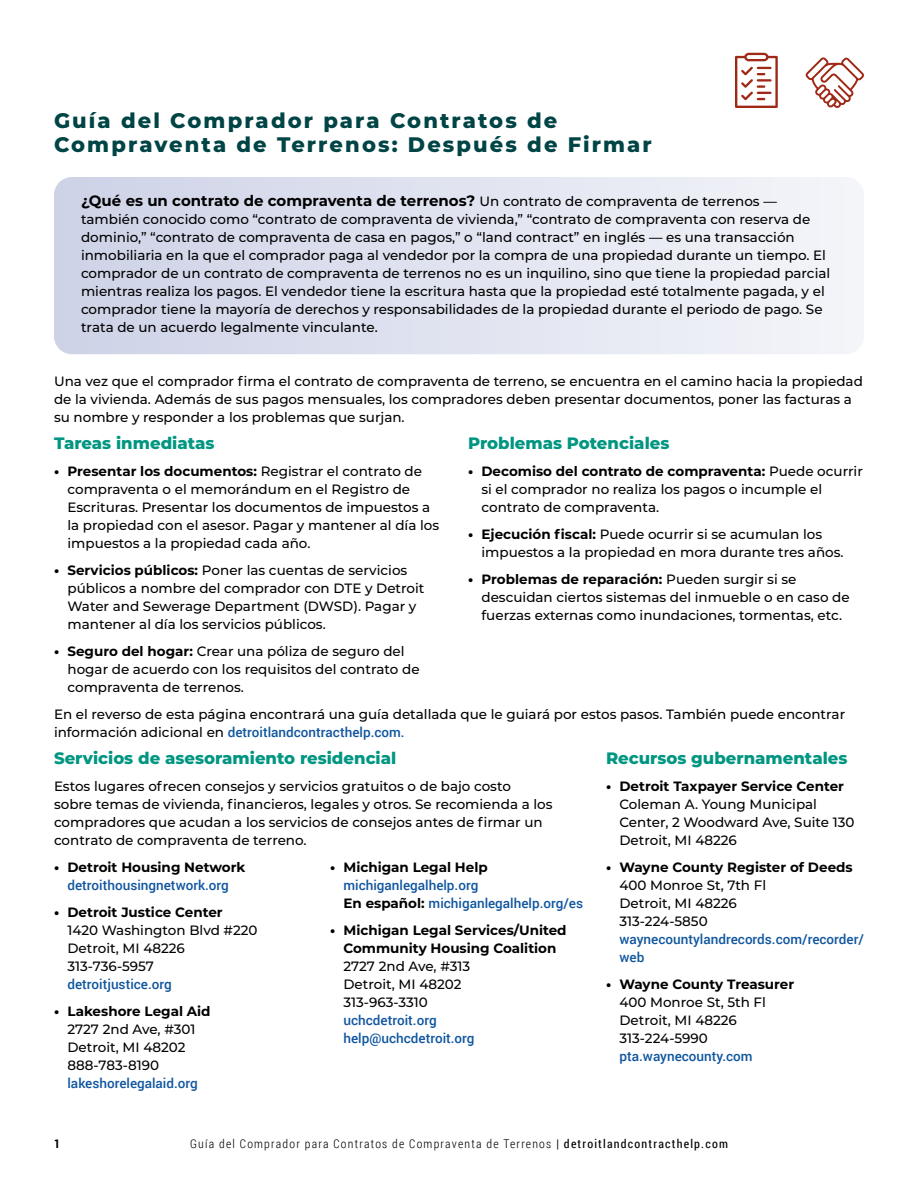
<style>
.page{position:relative;width:918px;height:1188px;background:#fff}
.page>*{position:absolute;margin:0;border:0;box-sizing:border-box;transform-origin:0 0}
.Heading_1{font:800 21px/24px "Montserrat";letter-spacing:.1em;color:#004445}
.Heading_2{font:800 16.5px "Montserrat";color:#009681}
.Text{font:700 15px "Montserrat";color:#000}
.Text-2{font:500 13.5px/18px "Montserrat";color:#000}
.t1{font:700 13.5px/18px "Montserrat";color:#000}
.t2{font:500 13.5px/18px "Roboto";color:#0f559f;text-align:center}
.t3{font:300 12px "Roboto Condensed";letter-spacing:.1em;color:#000}
.t4{font:700 12px "Roboto Condensed";color:#000}
.s1{font-weight:500;font-size:13.5px}
.s2{font-weight:800}
.s3{font-weight:700}
.s4{font-family:"Roboto";color:#0f559f}
.s5{font-family:"Montserrat";font-weight:800;color:#000}
.s6{font-family:"Montserrat";font-weight:700;color:#000}
.s7{font-weight:500}
.s8{font-family:"Roboto";font-weight:500;color:#0f559f}
.s9{font-weight:400}
</style>
<div class="page">
<div style="left:54px;top:177px;width:810px;height:177px;background:linear-gradient(to right,#cdd2e6,#f4f5fa);border-radius:18px"></div>
<svg style="left:735px;top:53px;width:43px;height:55px"></svg>
<svg style="left:805px;top:57px;width:59px;height:51px"></svg>
<p class="Heading_1" style="left:54px;top:108px;width:599px">Guía del Comprador para Contratos de<br>Compraventa de Terrenos: Después de Firmar</p>
<p class="Text" style="left:81px;top:190px;width:697px">¿Qué es un contrato de compraventa de terrenos? <span class="s1">Un contrato de compraventa de terrenos —</span></p>
<p class="Text-2" style="left:81px;top:210px;width:751px">también conocido como “contrato de compraventa de vivienda,” “contrato de compraventa con reserva de dominio,” “contrato de compraventa de casa en pagos,” o “land contract” en inglés — es una transacción inmobiliaria en la que el comprador paga al vendedor por la compra de una propiedad durante un tiempo. El comprador de un contrato de compraventa de terrenos no es un inquilino, sino que tiene la propiedad parcial mientras realiza los pagos. El vendedor tiene la escritura hasta que la propiedad esté totalmente pagada, y el comprador tiene la mayoría de derechos y responsabilidades de la propiedad durante el periodo de pago. Se trata de un acuerdo legalmente vinculante.</p>
<p class="Text-2" style="left:54px;top:372px;width:810px">Una vez que el comprador firma el contrato de compraventa de terreno, se encuentra en el camino hacia la propiedad de la vivienda. Además de sus pagos mensuales, los compradores deben presentar documentos, poner las facturas a su nombre y responder a los problemas que surjan.</p>
<p class="Heading_2" style="left:54px;top:431px;width:162px">Tareas inmediatas</p>
<p class="Text-2" style="left:68px;top:462px;width:373px;text-indent:-14px"><span class="s2">•</span> <span class="s3">Presentar los documentos:</span> Registrar el contrato de compraventa o el memorándum en el Registro de Escrituras. Presentar los documentos de impuestos a la propiedad con el asesor. Pagar y mantener al día los impuestos a la propiedad cada año.</p>
<p class="Text-2" style="left:68px;top:561px;width:359px;text-indent:-14px"><span class="s2">•</span> <span class="s3">Servicios públicos:</span> Poner las cuentas de servicios públicos a nombre del comprador con DTE y Detroit Water and Sewerage Department (DWSD). Pagar y mantener al día los servicios públicos.</p>
<p class="Text-2" style="left:68px;top:642px;width:354px;text-indent:-14px"><span class="s2">•</span> <span class="s3">Seguro del hogar:</span> Crear una póliza de seguro del hogar de acuerdo con los requisitos del contrato de compraventa de terrenos.</p>
<p class="Heading_2" style="left:468px;top:431px;width:203px">Problemas Potenciales</p>
<p class="Text-2" style="left:482px;top:462px;width:383px;text-indent:-14px"><span class="s2">•</span> <span class="s3">Decomiso del contrato de compraventa:</span> Puede ocurrir si el comprador no realiza los pagos o incumple el contrato de compraventa.</p>
<p class="Text-2" style="left:482px;top:525px;width:364px;text-indent:-14px"><span class="s2">•</span> <span class="s3">Ejecución fiscal:</span> Puede ocurrir si se acumulan los impuestos a la propiedad en mora durante tres años.</p>
<p class="Text-2" style="left:482px;top:570px;width:370px;text-indent:-14px"><span class="s2">•</span> <span class="s3">Problemas de reparación:</span> Pueden surgir si se descuidan ciertos sistemas del inmueble o en caso de fuerzas externas como inundaciones, tormentas, etc.</p>
<p class="Text-2" style="left:54px;top:705px;width:793px">En el reverso de esta página encontrará una guía detallada que le guiará por estos pasos. También puede encontrar información adicional en <span class="s4">detroitlandcontracthelp.com.</span></p>
<p class="Heading_2" style="left:54px;top:746px;width:344px">Servicios de asesoramiento residencial</p>
<p class="Text-2" style="left:54px;top:777px;width:500px">Estos lugares ofrecen consejos y servicios gratuitos o de bajo costo sobre temas de vivienda, financieros, legales y otros. Se recomienda a los compradores que acudan a los servicios de consejos antes de firmar un contrato de compraventa de terreno.</p>
<p class="t2" style="left:54px;top:858px;width:193px"><span class="s5">•</span> <span class="s6">Detroit Housing Network </span>detroithousingnetwork.org</p>
<p class="Text-2" style="left:68px;top:903px;width:191px;text-indent:-14px"><span class="s2">•</span> <span class="s3">Detroit Justice Center<br></span>1420 Washington Blvd #220<br>Detroit, MI 48226<br>313-736-5957 <span class="s4">detroitjustice.org</span></p>
<p class="Text-2" style="left:68px;top:1002px;width:145px;text-indent:-14px"><span class="s2">•</span> <span class="s3">Lakeshore Legal Aid<br></span>2727 2nd Ave, #301<br>Detroit, MI 48202<br>888-783-8190 <span class="s4">lakeshorelegalaid.org</span></p>
<p class="Heading_2" style="left:606px;top:746px;width:243px">Recursos gubernamentales</p>
<p class="Text-2" style="left:620px;top:777px;width:237px;text-indent:-14px"><span class="s2">•</span> <span class="s3">Detroit Taxpayer Service Center<br></span>Coleman A. Young Municipal<br>Center, 2 Woodward Ave, Suite 130<br>Detroit, MI 48226</p>
<p class="Text-2" style="left:620px;top:858px;width:246px;text-indent:-14px"><span class="s2">•</span> <span class="s3">Wayne County Register of Deeds<br></span>400 Monroe St, 7th Fl<br>Detroit, MI 48226<br>313-224-5850 <span class="s4">waynecountylandrecords.com/recorder/ web</span></p>
<p class="Text-2" style="left:620px;top:975px;width:176px;text-indent:-14px"><span class="s2">•</span> <span class="s3">Wayne County Treasurer<br></span>400 Monroe St, 5th Fl<br>Detroit, MI 48226<br>313-224-5990 <span class="s4">pta.waynecounty.com</span></p>
<p class="t2" style="left:344px;top:858px;width:241px;text-align:left;text-indent:-14px"><span class="s5">•</span> <span class="s6">Michigan Legal Help </span>michiganlegalhelp.org<br><span class="s6">En español:</span> michiganlegalhelp.org/es</p>
<p class="t1" style="left:344px;top:921px;width:225px;text-indent:-14px"><span class="s2">•</span> Michigan Legal Services/United<br>Community Housing Coalition<br><span class="s7">2727 2nd Ave, #313<br>Detroit, MI 48202<br>313-963-3310<br></span><span class="s8">uchcdetroit.org help@uchcdetroit.org</span></p>
<p class="t4" style="left:54px;top:1135px;width:7px">1</p>
<p class="t3" style="left:190px;top:1135px;width:539px">Guía del Comprador para Contratos de Compraventa de Terrenos <span class="s9">| detroitlandcontracthelp.com</span></p>
</div>
